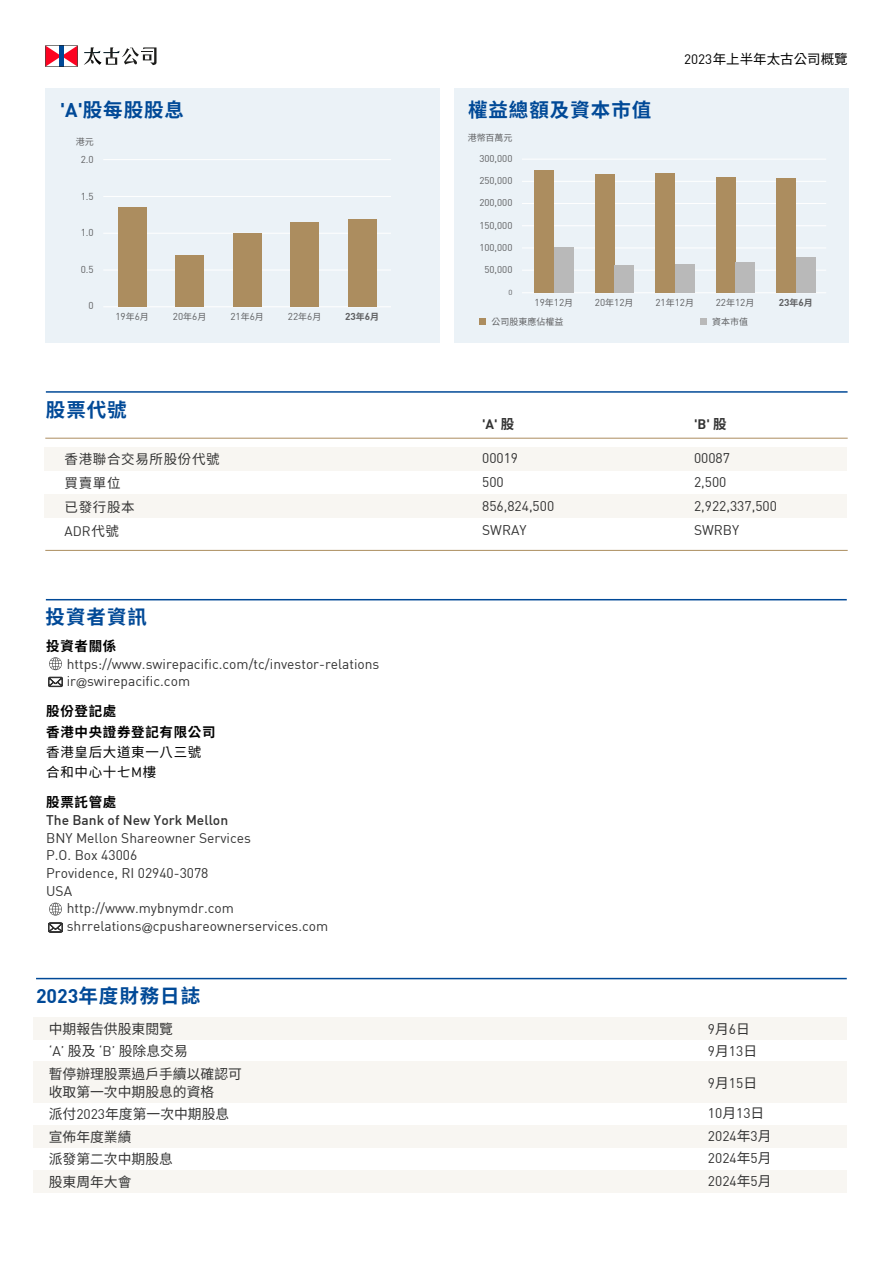
<style>
.page{position:relative;width:893px;height:1263px;background:#fff}
.page>*{position:absolute;margin:0;border:0;box-sizing:border-box;transform-origin:0 0}
.t1{font:700 19.5px "Noto Sans TC";letter-spacing:.05em;color:#004997}
.t2{font:13.8px/24px "DIN";color:#333}
.t3{font:13.8px/22.5px "Noto Sans TC";color:#333}
.t4{font:500 13.8px "DIN";color:#333}
.t5{font:13.5px/24px "Noto Sans TC";letter-spacing:.05em;color:#333}
.t6{font:13.5px/20.2px "Noto Sans TC";letter-spacing:.05em;color:#000}
.t7{font:700 13.5px "Noto Sans TC";letter-spacing:.05em;color:#010101}
.t8{font:13.5px "Noto Sans CJ Ktc";color:#000}
.t9{font:700 13.5px "Noto Sans TC";letter-spacing:.05em;color:#000}
.t10{font:13.5px "DIN Bold";color:#333}
.t11{font:13.5px "DIN";color:#333}
.t12{font:9.9px "DIN";color:#5f6062}
.t13{font:9.9px "DIN Bold";color:#5f6062}
.t14{font:9.75px "DIN";color:#5f6062}
.t15{font:9px "Noto Sans TC";color:#5f6062}
.t16{font:7.35px "DIN";color:#5f6062;scale:1.07 1}
.s1{font-family:"DIN Bold";font-weight:400}
.s2{font-family:"Noto Sans TC";font-size:9px}
.s3{font-family:"Noto Sans TC";font-weight:700;font-size:9px}
.s4{font-family:"Noto Sans TC"}
.s5{font-family:"Avenir"}
.s6{font-family:"DIN"}
.s7{font-family:"Noto Sans TC";font-weight:700}
</style>
<div class="page">
<svg style="left:45px;top:45px;width:33px;height:22px"></svg>
<svg style="left:84px;top:47px;width:73px;height:18px"></svg>
<div style="left:45px;top:88px;width:395px;height:255px;background:#ebf2f7"></div>
<hr style="left:103px;top:270px;width:288px;height:1px;background:#fff">
<hr style="left:103px;top:233px;width:288px;height:1px;background:#fff">
<hr style="left:103px;top:196px;width:288px;height:1px;background:#fff">
<hr style="left:103px;top:159px;width:288px;height:1px;background:#fff">
<hr style="left:103px;top:306px;width:288px;height:1px;background:#fff">
<div style="left:118px;top:208px;width:28px;height:99px;background:#ac8d5f"></div>
<div style="left:176px;top:256px;width:28px;height:51px;background:#ac8d5f"></div>
<div style="left:233px;top:233px;width:28px;height:74px;background:#ac8d5f"></div>
<div style="left:291px;top:222px;width:28px;height:85px;background:#ac8d5f"></div>
<div style="left:348px;top:219px;width:28px;height:88px;background:#ac8d5f"></div>
<div style="left:454px;top:88px;width:395px;height:255px;background:#ebf2f7"></div>
<hr style="left:522px;top:292px;width:304px;height:1px;background:#fff">
<hr style="left:522px;top:270px;width:304px;height:1px;background:#fff">
<hr style="left:522px;top:248px;width:304px;height:1px;background:#fff">
<hr style="left:522px;top:225px;width:304px;height:1px;background:#fff">
<hr style="left:522px;top:203px;width:304px;height:1px;background:#fff">
<hr style="left:522px;top:181px;width:304px;height:1px;background:#fff">
<hr style="left:522px;top:159px;width:304px;height:1px;background:#fff">
<div style="left:776px;top:178px;width:20px;height:115px;background:#ac8d5f"></div>
<div style="left:796px;top:257px;width:19px;height:36px;background:#b9b9b9"></div>
<div style="left:534px;top:170px;width:20px;height:123px;background:#ac8d5f"></div>
<div style="left:554px;top:247px;width:19px;height:46px;background:#b9b9b9"></div>
<div style="left:595px;top:175px;width:19px;height:118px;background:#ac8d5f"></div>
<div style="left:614px;top:265px;width:20px;height:28px;background:#b9b9b9"></div>
<div style="left:655px;top:173px;width:20px;height:120px;background:#ac8d5f"></div>
<div style="left:675px;top:264px;width:19px;height:29px;background:#b9b9b9"></div>
<div style="left:716px;top:177px;width:19px;height:116px;background:#ac8d5f"></div>
<div style="left:735px;top:263px;width:20px;height:30px;background:#b9b9b9"></div>
<svg style="left:480px;top:319px;width:6px;height:6px"></svg>
<div style="left:700px;top:319px;width:7px;height:6px;background:#b9b9b9"></div>
<hr style="left:46px;top:599px;width:801px;height:1px;background:#004997">
<svg style="left:49px;top:903px;width:13px;height:12px"></svg>
<svg style="left:48px;top:923px;width:15px;height:9px"></svg>
<svg style="left:49px;top:657px;width:13px;height:13px"></svg>
<svg style="left:48px;top:677px;width:15px;height:10px"></svg>
<div style="left:44px;top:494px;width:803px;height:24px;background:#f8f6f2"></div>
<div style="left:44px;top:448px;width:803px;height:23px;background:#f8f6f2"></div>
<hr style="left:45px;top:438px;width:803px;height:1px;background:#ac8d5f">
<hr style="left:45px;top:550px;width:803px;height:1px;background:#ac8d5f">
<hr style="left:46px;top:391px;width:802px;height:2px;background:#004997">
<div style="left:33px;top:1170px;width:814px;height:22px;background:#f8f6f2"></div>
<div style="left:33px;top:1125px;width:814px;height:23px;background:#f8f6f2"></div>
<div style="left:33px;top:1061px;width:814px;height:42px;background:#f8f6f2"></div>
<div style="left:33px;top:1017px;width:814px;height:22px;background:#f8f6f2"></div>
<hr style="left:36px;top:978px;width:811px;height:1px;background:#004997">
<h1 class="t1" style="left:60px;top:99px;width:125px"><span class="s1">'A'</span>股每股股息</h1>
<p class="t15" style="left:76px;top:137px;width:19px">港元</p>
<p class="t12" style="left:81px;top:154px;width:15px">2.0</p>
<p class="t12" style="left:81px;top:190px;width:15px">1.5</p>
<p class="t12" style="left:81px;top:227px;width:15px">1.0</p>
<p class="t12" style="left:81px;top:263px;width:15px">0.5</p>
<p class="t12" style="left:89px;top:300px;width:7px">0</p>
<p class="t12" style="left:115px;top:311px;width:35px">19<span class="s2">年</span>6<span class="s2">月</span></p>
<p class="t12" style="left:173px;top:311px;width:35px">20<span class="s2">年</span>6<span class="s2">月</span></p>
<p class="t12" style="left:230px;top:311px;width:35px">21<span class="s2">年</span>6<span class="s2">月</span></p>
<p class="t12" style="left:288px;top:311px;width:35px">22<span class="s2">年</span>6<span class="s2">月</span></p>
<p class="t13" style="left:345px;top:310px;width:36px">23<span class="s3">年</span>6<span class="s3">月</span></p>
<h1 class="t1" style="left:46px;top:398px;width:82px">股票代號</h1>
<p class="t5" style="left:65px;top:448px;width:157px">香港聯合交易所股份代號買賣單位<br>已發行股本</p>
<p class="t11" style="left:65px;top:523px;width:56px">ADR<span class="s4">代號</span></p>
<h1 class="t1" style="left:46px;top:606px;width:103px">投資者資訊</h1>
<p class="t7" style="left:46px;top:638px;width:72px">投資者關係</p>
<p class="t2" style="left:67px;top:655px;width:314px;line-height:17.7px">https://www.swirepacific.com/tc/investor-relations ir<span class="s5">@</span>swirepacific.com</p>
<p class="t7" style="left:46px;top:704px;width:72px">股份登記處</p>
<p class="t9" style="left:46px;top:724px;width:171px">香港中央證券登記有限公司</p>
<p class="t6" style="left:46px;top:742px;width:157px">香港皇后大道東一八三號合和中心十七<span class="s6">M</span>樓</p>
<p class="t7" style="left:46px;top:794px;width:72px">股票託管處</p>
<p class="t4" style="left:46px;top:811px;width:184px">The Bank of New York Mellon</p>
<p class="t2" style="left:46px;top:828px;width:206px;line-height:17.7px">BNY Mellon Shareowner Services<br>P.O. Box 43006<br>Providence, RI 02940-3078<br>USA</p>
<p class="t2" style="left:67px;top:899px;width:263px;line-height:17.7px">http://www.mybnymdr.com shrrelations<span class="s5">@</span>cpushareownerservices.com</p>
<h1 class="t1" style="left:36px;top:985px;width:166px"><span class="s1">2023</span>年度財務日誌</h1>
<p class="t3" style="left:49px;top:1018px;width:195px">中期報告供股東閱覽<br><span class="s6">‘A’</span> 股及 <span class="s6">‘B’</span> 股除息交易<br>暫停辦理股票過戶手續以確認可</p>
<p class="t3" style="left:49px;top:1081px;width:182px">收取第一次中期股息的資格派付<span class="s6">2023</span>年度第一次中期股息宣佈年度業績<br>派發第二次中期股息<br>股東周年大會</p>
<p class="t8" style="left:684px;top:52px;width:165px"><span class="s6">2023</span>年上半年太古公司概覽</p>
<h1 class="t1" style="left:468px;top:99px;width:185px">權益總額及資本市值</h1>
<p class="t15" style="left:468px;top:133px;width:46px">港幣百萬元</p>
<p class="t14" style="left:479px;top:152px;width:35px">300,000</p>
<p class="t14" style="left:479px;top:174px;width:35px">250,000</p>
<p class="t14" style="left:479px;top:197px;width:35px">200,000</p>
<p class="t14" style="left:479px;top:219px;width:35px">150,000</p>
<p class="t14" style="left:479px;top:241px;width:35px">100,000</p>
<p class="t14" style="left:484px;top:263px;width:30px">50,000</p>
<p class="t16" style="left:508px;top:288px;width:5px">0</p>
<p class="t12" style="left:534px;top:296px;width:40px">19<span class="s2">年</span>12<span class="s2">月</span></p>
<p class="t12" style="left:595px;top:296px;width:40px">20<span class="s2">年</span>12<span class="s2">月</span></p>
<p class="t12" style="left:655px;top:296px;width:40px">21<span class="s2">年</span>12<span class="s2">月</span></p>
<p class="t12" style="left:716px;top:296px;width:40px">22<span class="s2">年</span>12<span class="s2">月</span></p>
<p class="t13" style="left:779px;top:295px;width:36px">23<span class="s3">年</span>6<span class="s3">月</span></p>
<p class="t15" style="left:491px;top:317px;width:73px">公司股東應佔權益</p>
<p class="t15" style="left:712px;top:317px;width:37px">資本市值</p>
<p class="t10" style="left:482px;top:415px;width:34px">'A' <span class="s7">股</span></p>
<p class="t2" style="left:482px;top:446px;width:74px">00019<br>500<br>856,824,500<br>SWRAY</p>
<p class="t10" style="left:694px;top:415px;width:34px">'B' <span class="s7">股</span></p>
<p class="t2" style="left:694px;top:446px;width:84px">00087<br>2,500<br>2,922,337,500<br>SWRBY</p>
<p class="t2" style="left:708px;top:1017px;width:51px;line-height:22.5px">9<span class="s4">月</span>6<span class="s4">日<br></span>9<span class="s4">月</span>13<span class="s4">日</span></p>
<p class="t2" style="left:708px;top:1070px;width:51px">9<span class="s4">月</span>15<span class="s4">日</span></p>
<p class="t2" style="left:708px;top:1102px;width:65px;line-height:22.5px">10<span class="s4">月</span>13<span class="s4">日<br></span>2024<span class="s4">年</span>3<span class="s4">月<br></span>2024<span class="s4">年</span>5<span class="s4">月<br></span>2024<span class="s4">年</span>5<span class="s4">月</span></p>
</div>
